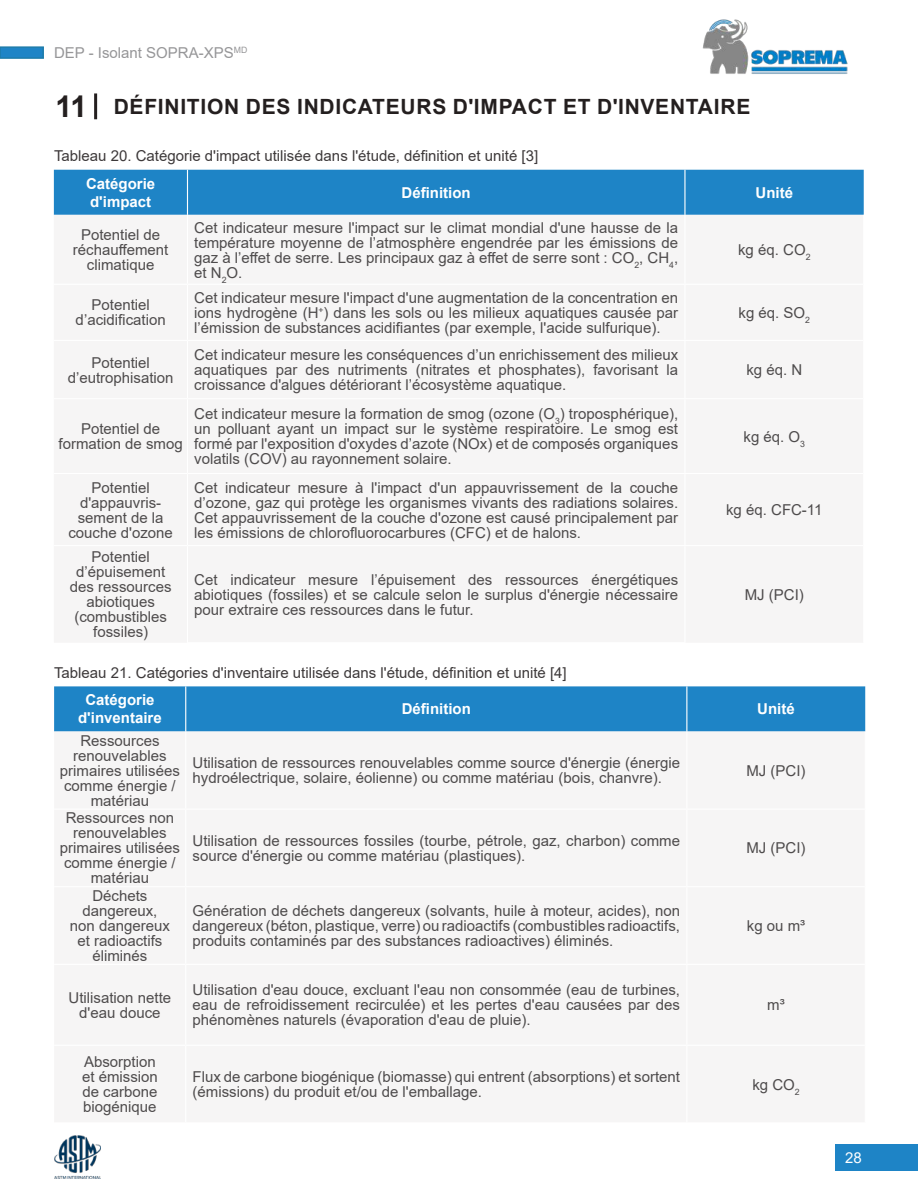
<style>
.page{position:relative;width:918px;height:1188px;background:#fff}
.page>*{position:absolute;margin:0;border:0;box-sizing:border-box;transform-origin:0 0}
.t1{font:700 21px "Arial";letter-spacing:.035em;color:#241f1f}
.t2{font:15px/15px "Arial";color:#4e4b4c;text-align:center}
.t3{font:15px "Arial";color:#3d393a}
.t4{font:700 15px/18px "Arial";color:#fff}
.t5{font:15px "Arial";color:#969698}
.t6{font:15px "Arial";color:#fff}
.s1{font-size:30px}
</style>
<div class="page">
<img style="left:54px;top:1136px;width:46px;height:43px">
<div style="left:0;top:46px;width:44px;height:13px;background:#1e84c6;border:2px solid #1d7caa"></div>
<div style="left:836px;top:1144px;width:82px;height:27px;background:#1e84c6"></div>
<img style="left:702px;top:19px;width:146px;height:55px">
<div style="left:54px;top:170px;width:810px;height:45px;background:#1e84c6"></div>
<hr style="left:187px;top:170px;width:1px;height:45px;background:#fff">
<hr style="left:684px;top:170px;width:2px;height:45px;background:#fff">
<div style="left:54px;top:686px;width:811px;height:46px;background:#1e84c6"></div>
<hr style="left:185px;top:686px;width:1px;height:46px;background:#fff">
<hr style="left:686px;top:686px;width:1px;height:46px;background:#fff">
<hr style="left:94px;top:93px;width:3px;height:26px;background:#241f1f">
<p class="t5" style="left:54px;top:42px;width:195px">DEP - Isolant SOPRA-XPS<sup>MD</sup></p>
<h1 class="t1" style="left:55px;top:92px;width:696px"><span class="s1">11</span> DÉFINITION DES INDICATEURS D'IMPACT ET D'INVENTAIRE</h1>
<p class="t3" style="left:54px;top:145px;width:486px">Tableau 20. Catégorie d'impact utilisée dans l'étude, définition et unité [3]</p>
<p class="t4" style="left:86px;top:175px;width:71px">Catégorie d'impact</p>
<p class="t4" style="left:402px;top:184px;width:71px">Définition</p>
<p class="t4" style="left:756px;top:184px;width:39px">Unité</p>
<p class="t2" style="left:73px;top:227px;width:97px">Potentiel de réchauffement climatique</p>
<p class="t2" style="left:194px;top:220px;width:485px;text-align:justify">Cet indicateur mesure l'impact sur le climat mondial d'une hausse de la température moyenne de l’atmosphère engendrée par les émissions de gaz à l’effet de serre. Les principaux gaz à effet de serre sont : CO<sub>2</sub>, CH<sub>4</sub>, et N<sub>2</sub>O.</p>
<p class="t2" style="left:738px;top:242px;width:74px">kg éq. CO<sub>2</sub></p>
<p class="t2" style="left:76px;top:297px;width:92px">Potentiel d’acidification</p>
<p class="t2" style="left:194px;top:290px;width:485px;text-align:justify">Cet indicateur mesure l'impact d'une augmentation de la concentration en ions hydrogène (H<sup>+</sup>) dans les sols ou les milieux aquatiques causée par l’émission de substances acidifiantes (par exemple, l'acide sulfurique).</p>
<p class="t2" style="left:68px;top:355px;width:107px">Potentiel d’eutrophisation</p>
<p class="t2" style="left:194px;top:347px;width:485px;text-align:justify">Cet indicateur mesure les conséquences d’un enrichissement des milieux aquatiques par des nutriments (nitrates et phosphates), favorisant la croissance d'algues détériorant l’écosystème aquatique.</p>
<p class="t2" style="left:59px;top:421px;width:126px">Potentiel de formation de smog</p>
<p class="t2" style="left:194px;top:406px;width:485px;text-align:justify">Cet indicateur mesure la formation de smog (ozone (O<sub>3</sub>) troposphérique), un polluant ayant un impact sur le système respiratoire. Le smog est formé par l'exposition d'oxydes d’azote (NOx) et de composés organiques volatils (COV) au rayonnement solaire.</p>
<p class="t2" style="left:68px;top:480px;width:106px">Potentiel d'appauvris&shy;sement de la couche d'ozone</p>
<p class="t2" style="left:194px;top:480px;width:485px;text-align:justify">Cet indicateur mesure à l'impact d'un appauvrissement de la couche d’ozone, gaz qui protège les organismes vivants des radiations solaires.<br>Cet appauvrissement de la couche d'ozone est causé principalement par les émissions de chlorofluorocarbures (CFC) et de halons.</p>
<p class="t2" style="left:70px;top:549px;width:103px">Potentiel d’épuisement des ressources abiotiques (combustibles fossiles)</p>
<p class="t2" style="left:194px;top:572px;width:485px;text-align:justify">Cet indicateur mesure l’épuisement des ressources énergétiques abiotiques (fossiles) et se calcule selon le surplus d'énergie nécessaire pour extraire ces ressources dans le futur.</p>
<p class="t2" style="left:739px;top:305px;width:73px">kg éq. SO<sub>2</sub></p>
<p class="t2" style="left:746px;top:362px;width:57px">kg éq. N</p>
<p class="t2" style="left:744px;top:429px;width:63px">kg éq. O<sub>3</sub></p>
<p class="t2" style="left:726px;top:502px;width:98px">kg éq. CFC-11</p>
<p class="t2" style="left:745px;top:587px;width:61px">MJ (PCI)</p>
<p class="t3" style="left:54px;top:662px;width:514px">Tableau 21. Catégories d'inventaire utilisée dans l'étude, définition et unité [4]</p>
<p class="t4" style="left:78px;top:691px;width:85px;text-align:center">Catégorie d'inventaire</p>
<p class="t4" style="left:402px;top:700px;width:71px">Définition</p>
<p class="t4" style="left:757px;top:700px;width:39px">Unité</p>
<p class="t2" style="left:60px;top:733px;width:122px">Ressources renouvelables primaires utilisées comme énergie / matériau</p>
<p class="t2" style="left:193px;top:755px;width:489px;text-align:left">Utilisation de ressources renouvelables comme source d'énergie (énergie hydroélectrique, solaire, éolienne) ou comme matériau (bois, chanvre).</p>
<p class="t2" style="left:746px;top:763px;width:61px">MJ (PCI)</p>
<p class="t2" style="left:60px;top:811px;width:122px">Ressources non renouvelables primaires utilisées comme énergie / matériau</p>
<p class="t2" style="left:70px;top:888px;width:102px">Déchets dangereux, non dangereux et radioactifs éliminés</p>
<p class="t2" style="left:193px;top:833px;width:489px;text-align:left">Utilisation de ressources fossiles (tourbe, pétrole, gaz, charbon) comme source d'énergie ou comme matériau (plastiques).</p>
<p class="t2" style="left:746px;top:841px;width:61px">MJ (PCI)</p>
<p class="t2" style="left:193px;top:903px;width:489px;text-align:justify">Génération de déchets dangereux (solvants, huile à moteur, acides), non dangereux (béton, plastique, verre) ou radioactifs (combustibles radioactifs, produits contaminés par des substances radioactives) éliminés.</p>
<p class="t2" style="left:747px;top:918px;width:60px">kg ou m³</p>
<p class="t2" style="left:69px;top:990px;width:104px">Utilisation nette d'eau douce</p>
<p class="t2" style="left:193px;top:982px;width:489px;text-align:justify">Utilisation d'eau douce, excluant l'eau non consommée (eau de turbines, eau de refroidissement recirculée) et les pertes d'eau causées par des phénomènes naturels (évaporation d'eau de pluie).</p>
<p class="t2" style="left:767px;top:997px;width:19px">m³</p>
<p class="t2" style="left:82px;top:1054px;width:77px;text-align:left">Absorption et émission de carbone biogénique</p>
<p class="t2" style="left:193px;top:1069px;width:489px;text-align:left">Flux de carbone biogénique (biomasse) qui entrent (absorptions) et sortent (émissions) du produit et/ou de l'emballage.</p>
<p class="t2" style="left:752px;top:1077px;width:49px">kg CO<sub>2</sub></p>
<p class="t6" style="left:845px;top:1147px;width:18px">28</p>
</div>
